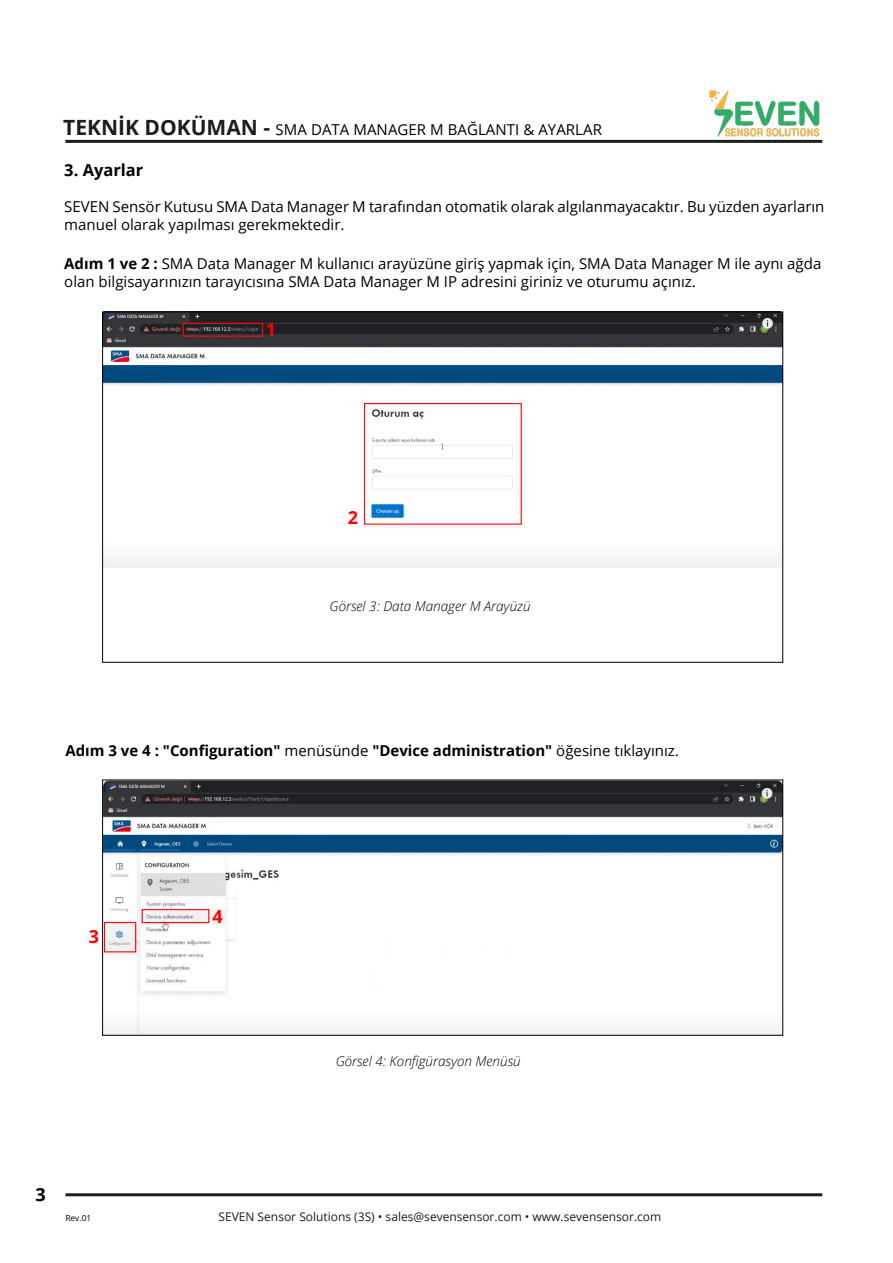
<style>
.page{position:relative;width:893px;height:1263px;background:#fff}
.page>*{position:absolute;margin:0;border:0;box-sizing:border-box;transform-origin:0 0}
.t1{font:700 18px "Open Sans";color:#f00}
.t2{font:700 18px "Open Sans";color:#000}
.t3{font:700 16.5px "Open Sans";color:#000}
.t4{font:15px/18px "Open Sans";color:#000}
.t5{font:700 15px "Open Sans";color:#000}
.t6{font:italic 300 13.5px "Open Sans";color:#000}
.t7{font:12px "Open Sans";color:#1d1d1b}
.t8{font:8.4px "Open Sans";color:#000}
.s1{font-weight:700;font-size:21px;color:#1d1d1b}
.s2{font-weight:700}
.s3{font-weight:400}
</style>
<div class="page">
<hr style="left:65px;top:140px;width:757px;height:3px;background:#1d1d1b">
<hr style="left:65px;top:1193px;width:757px;height:3px;background:#1d1d1b">
<img style="left:704px;top:90px;width:119px;height:53px">
<img style="left:104px;top:782px;width:677px;height:252px">
<img style="left:104px;top:314px;width:677px;height:253px">
<div style="left:182px;top:323px;width:81px;height:14px;border:1px solid #ff0808"></div>
<div style="left:364px;top:403px;width:158px;height:122px;border:1px solid #ff0808"></div>
<div style="left:104px;top:922px;width:32px;height:30px;border:1px solid #ff0808"></div>
<div style="left:142px;top:909px;width:67px;height:14px;border:1px solid #ff0808"></div>
<div style="left:102px;top:780px;width:681px;height:256px;border:1px solid #000"></div>
<p class="t4" style="left:63px;top:120px;width:540px"><span class="s1">TEKNİK DOKÜMAN -</span> SMA DATA MANAGER M BAĞLANTI &amp; AYARLAR</p>
<p class="t3" style="left:64px;top:158px;width:81px">3. Ayarlar</p>
<p class="t4" style="left:64px;top:197px;width:762px">SEVEN Sensör Kutusu SMA Data Manager M tarafından otomatik olarak algılanmayacaktır. Bu yüzden ayarların manuel olarak yapılması gerekmektedir.</p>
<p class="t4" style="left:64px;top:254px;width:759px"><span class="s2">Adım 1 ve 2 :</span> SMA Data Manager M kullanıcı arayüzüne giriş yapmak için, SMA Data Manager M ile aynı ağda olan bilgisayarınızın tarayıcısına SMA Data Manager M IP adresini giriniz ve oturumu açınız.</p>
<p class="t1" style="left:266px;top:317px;width:12px">1</p>
<p class="t1" style="left:348px;top:505px;width:12px">2</p>
<p class="t6" style="left:330px;top:597px;width:202px">Görsel 3: Data Manager M Arayüzü</p>
<p class="t5" style="left:65px;top:740px;width:615px">Adım 3 ve 4 : "Configuration" <span class="s3">menüsünde</span> "Device administration" <span class="s3">öğesine tıklayınız.</span></p>
<p class="t1" style="left:89px;top:924px;width:12px">3</p>
<p class="t2" style="left:36px;top:1181px;width:12px">3</p>
<p class="t8" style="left:65px;top:1212px;width:27px">Rev.01</p>
<p class="t1" style="left:213px;top:903px;width:12px">4</p>
<p class="t6" style="left:336px;top:1052px;width:186px">Görsel 4: Konfigürasyon Menüsü</p>
<p class="t7" style="left:218px;top:1209px;width:444px">SEVEN Sensor Solutions (3S) • sales@sevensensor.com • www.sevensensor.com</p>
</div>
